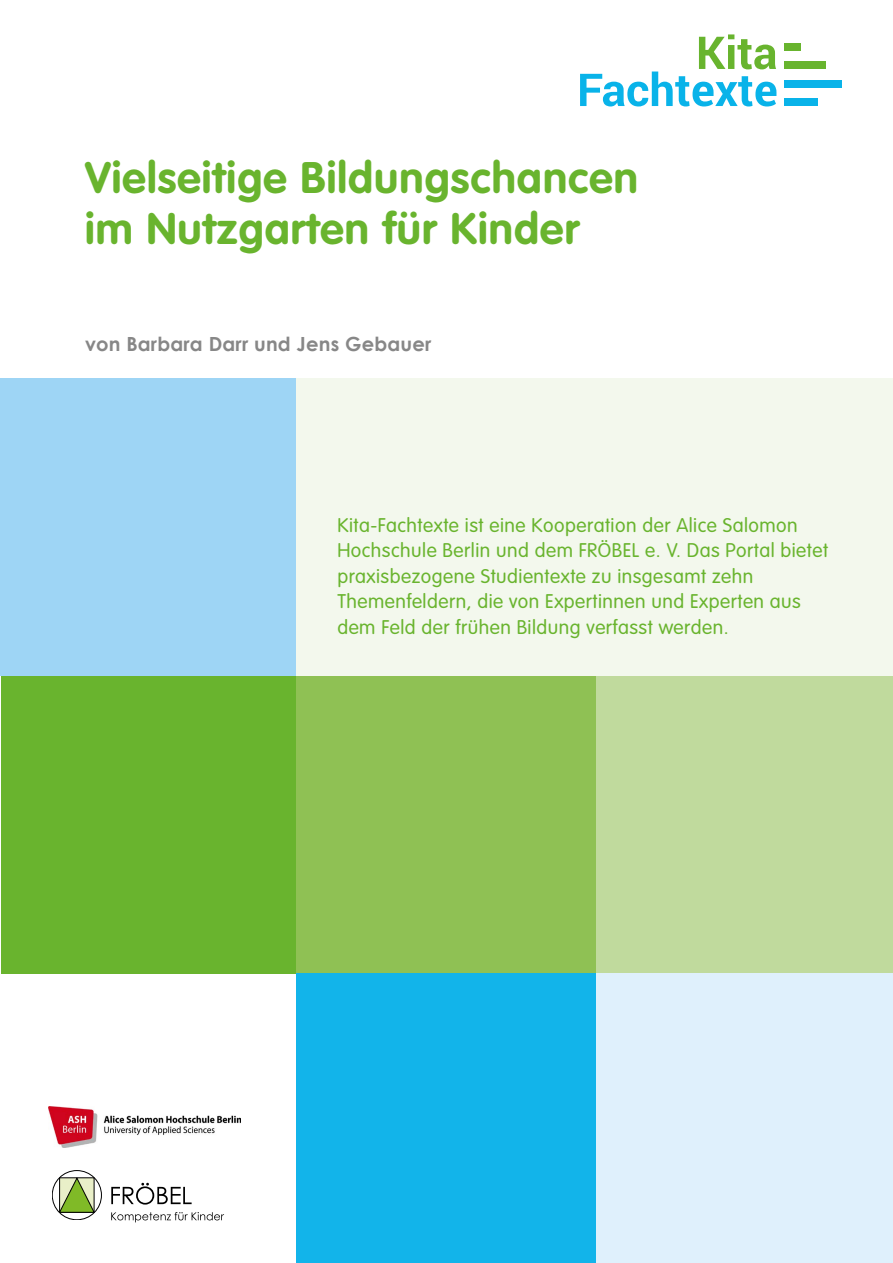
<style>
.page{position:relative;width:893px;height:1263px;background:#fff}
.page>*{position:absolute;margin:0;border:0;box-sizing:border-box;transform-origin:0 0}
.t1{font:700 43.5px/51px "VAG Rounded";letter-spacing:.025em;color:#69b42e}
.t2{font:300 19.5px/25.5px "VAG Rounded";letter-spacing:.025em;color:#69b42e}
.t3{font:700 19.5px "Century Gothic";letter-spacing:.01em;color:#878787}
</style>
<div class="page">
<div style="left:0;top:378px;width:298px;height:298px;background:#9ed5f5"></div>
<div style="left:296px;top:378px;width:301px;height:298px;background:#f3f8ed"></div>
<div style="left:596px;top:378px;width:297px;height:298px;background:#f3f8ed"></div>
<div style="left:1px;top:676px;width:297px;height:297px;background:#69b42e"></div>
<div style="left:296px;top:676px;width:300px;height:297px;background:#8fc154"></div>
<div style="left:296px;top:973px;width:300px;height:290px;background:#12b4ea"></div>
<div style="left:596px;top:676px;width:297px;height:297px;background:#c0da9d"></div>
<div style="left:596px;top:973px;width:297px;height:290px;background:#dff0fc"></div>
<svg style="left:52px;top:1170px;width:49px;height:50px"></svg>
<div style="left:52px;top:1170px;width:50px;height:50px;border:1px solid #000;border-radius:50%"></div>
<svg style="left:59px;top:1177px;width:36px;height:36px"></svg>
<svg style="left:111px;top:1183px;width:81px;height:21px"></svg>
<svg style="left:111px;top:1212px;width:113px;height:10px"></svg>
<img style="left:49px;top:1107px;width:191px;height:41px">
<svg style="left:580px;top:34px;width:196px;height:72px"></svg>
<div style="left:784px;top:61px;width:42px;height:8px;background:#68b42e"></div>
<div style="left:784px;top:43px;width:17px;height:8px;background:#68b42e"></div>
<div style="left:784px;top:80px;width:58px;height:8px;background:#09b3e9"></div>
<div style="left:784px;top:98px;width:33px;height:8px;background:#09b3e9"></div>
<h1 class="t1" style="left:85px;top:154px;width:555px">Vielseitige Bildungschancen im Nutzgarten für Kinder</h1>
<p class="t3" style="left:85px;top:331px;width:348px">von Barbara Darr und Jens Gebauer</p>
<p class="t2" style="left:337px;top:512px;width:492px">Kita-Fachtexte ist eine Kooperation der Alice Salomon Hochschule Berlin und dem FRÖBEL e. V. Das Portal bietet praxisbezogene Studientexte zu insgesamt zehn Themenfeldern, die von Expertinnen und Experten aus dem Feld der frühen Bildung verfasst werden.</p>
</div>
